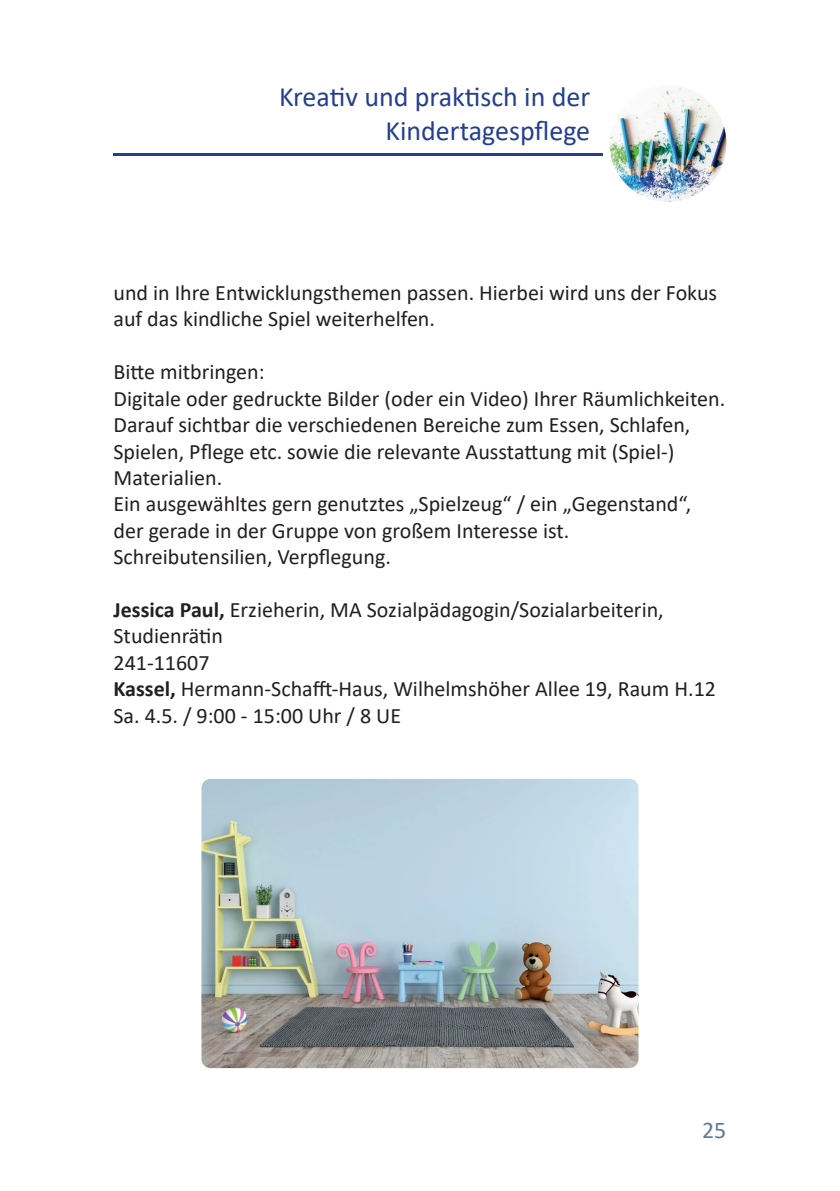
<style>
.page{position:relative;width:840px;height:1191px;background:#fff}
.page>*{position:absolute;margin:0;border:0;box-sizing:border-box;transform-origin:0 0}
.t1{font:28px/33.6px "Calibri";color:#253f8e;text-align:right}
.t2{font:24px "Calibri";color:#5f7b97}
.t3{font:22px/26.4px "Calibri";color:#231f20}
.s1{font-weight:700}
</style>
<div class="page">
<img style="left:201px;top:779px;width:437px;height:289px">
<img style="left:609px;top:85px;width:117px;height:117px;border-radius:58px">
<hr style="left:113px;top:153px;width:489px;height:3px;background:#253f8e">
<p class="t1" style="left:279px;top:79px;width:312px">Kreativ und praktisch in der<br>Kindertagespflege</p>
<p class="t3" style="left:113px;top:279px;width:605px">und in Ihre Entwicklungsthemen passen. Hierbei wird uns der Fokus auf das kindliche Spiel weiterhelfen.</p>
<p class="t3" style="left:113px;top:358px;width:613px">Bitte mitbringen:<br>Digitale oder gedruckte Bilder (oder ein Video) Ihrer Räumlichkeiten.<br>Darauf sichtbar die verschiedenen Bereiche zum Essen, Schlafen, Spielen, Pflege etc. sowie die relevante Ausstattung mit (Spiel-)<br>Materialien.<br>Ein ausgewähltes gern genutztes „Spielzeug“ / ein „Gegenstand“, der gerade in der Gruppe von großem Interesse ist.<br>Schreibutensilien, Verpflegung.</p>
<p class="t3" style="left:113px;top:596px;width:603px"><span class="s1">Jessica Paul,</span> Erzieherin, MA Sozialpädagogin/Sozialarbeiterin, Studienrätin<br>241-11607<br><span class="s1">Kassel,</span> Hermann-Schafft-Haus, Wilhelmshöher Allee 19, Raum H.12<br>Sa. 4.5. / 9:00 - 15:00 Uhr / 8 UE</p>
<p class="t2" style="left:701px;top:1113px;width:26px">25</p>
</div>
